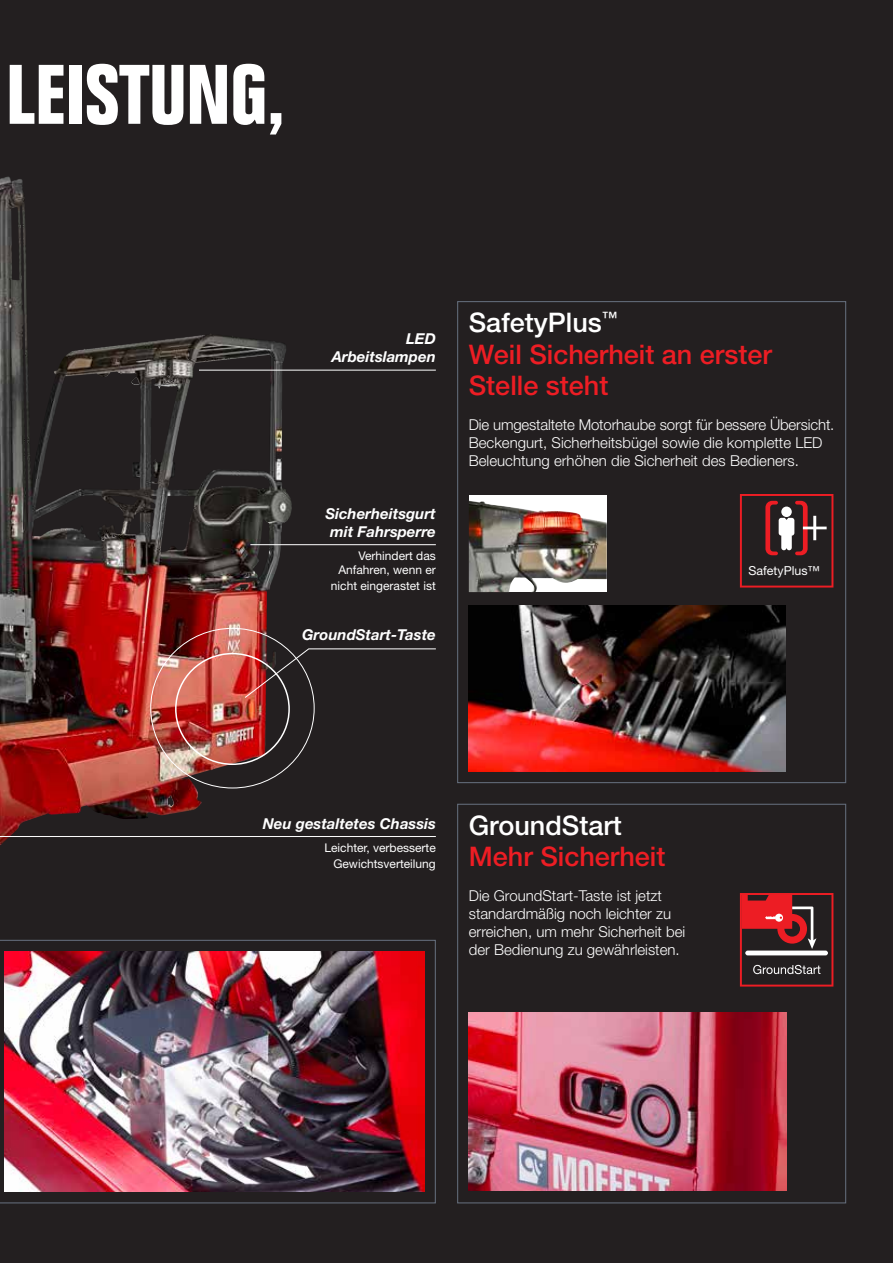
<style>
.page{position:relative;width:893px;height:1263px;background:#231f20}
.page>*{position:absolute;margin:0;border:0;box-sizing:border-box;transform-origin:0 0}
.t1{font:700 condensed 82.5px "Folio Std";color:#fff}
.t2{font:500 27px/31.5px "Helvetica Neue LT Std";color:#ed1d24}
.t3{font:500 27px "Helvetica Neue LT Std";color:#fff}
.t4{font:300 15px/18px "Helvetica Neue LT Std";color:#fff}
.t5{font:italic 700 15px/18px "Helvetica Neue LT Pro";color:#fff;text-align:center}
.t6{font:12.45px "Helvetica Neue LT Std";color:#fff}
.t7{font:12px/16.2px "Helvetica Neue LT Std";color:#fff;text-align:right}
.s1{color:#fff}
</style>
<div class="page">
<img style="left:0;top:177px;width:293px;height:669px">
<svg style="left:0;top:940px;width:436px;height:263px"></svg>
<div style="left:457px;top:804px;width:389px;height:399px;border:1px solid #636c7a"></div>
<img style="left:469px;top:605px;width:316px;height:166px">
<div style="left:469px;top:495px;width:138px;height:97px;background:#fff"></div>
<img style="left:469px;top:501px;width:138px;height:91px">
<div style="left:175px;top:653px;width:115px;height:112px;border:2px solid #fff;border-radius:50%"></div>
<img style="left:469px;top:1012px;width:318px;height:178px">
<img style="left:4px;top:951px;width:420px;height:241px">
<svg style="left:740px;top:893px;width:93px;height:93px"></svg>
<svg style="left:740px;top:494px;width:93px;height:93px"></svg>
<svg style="left:244px;top:648px;width:192px;height:50px"></svg>
<hr style="left:250px;top:544px;width:186px;height:1px;background:#fff">
<hr style="left:0;top:836px;width:436px;height:1px;background:#fff">
<hr style="left:199px;top:370px;width:237px;height:1px;background:#fff">
<h1 class="t1" style="left:6px;top:49px;width:280px">LEISTUNG,</h1>
<p class="t5" style="left:332px;top:329px;width:106px;text-align:right">LED<br>Arbeitslampen</p>
<p class="t5" style="left:326px;top:504px;width:112px">Sicherheitsgurt mit Fahrsperre</p>
<p class="t7" style="left:338px;top:548px;width:99px;line-height:14.4px">Verhindert das<br>Anfahren, wenn er</p>
<p class="t7" style="left:331px;top:578px;width:106px">nicht eingerastet ist</p>
<p class="t5" style="left:302px;top:625px;width:135px">GroundStart-Taste</p>
<h2 class="t2" style="left:469px;top:306px;width:305px"><span class="s1">SafetyPlus</span><sup>™<br></sup>Weil Sicherheit an erster<br>Stelle steht</h2>
<p class="t4" style="left:469px;top:415px;width:367px">Die umgestaltete Motorhaube sorgt für bessere Übersicht.<br>Beckengurt, Sicherheitsbügel sowie die komplette LED<br>Beleuchtung erhöhen die Sicherheit des Bedieners.</p>
<p class="t6" style="left:748px;top:563px;width:73px">SafetyPlus™</p>
<p class="t5" style="left:263px;top:814px;width:175px">Neu gestaltetes Chassis</p>
<p class="t7" style="left:324px;top:840px;width:113px">Leichter, verbesserte<br>Gewichtsverteilung</p>
<h2 class="t3" style="left:469px;top:809px;width:155px">GroundStart</h2>
<h2 class="t2" style="left:469px;top:840px;width:198px">Mehr Sicherheit</h2>
<p class="t4" style="left:469px;top:886px;width:218px">Die GroundStart-Taste ist jetzt standardmäßig noch leichter zu erreichen, um mehr Sicherheit bei der Bedienung zu gewährleisten.</p>
</div>
